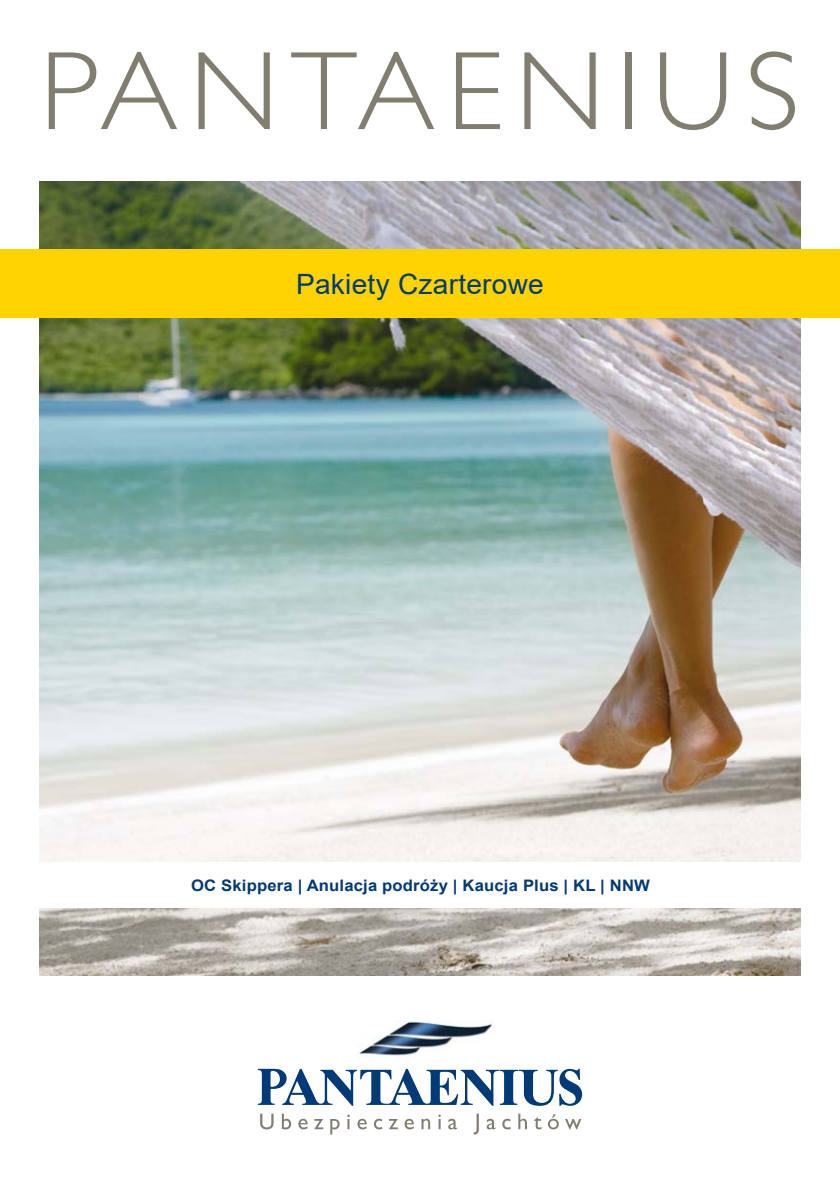
<style>
.page{position:relative;width:840px;height:1191px;background:#fff}
.page>*{position:absolute;margin:0;border:0;box-sizing:border-box;transform-origin:0 0}
.t1{font:300 112.4px "Gill Sans Std";letter-spacing:.105em;color:#817e71}
.t2{font:28px "Arial";letter-spacing:.01em;color:#003a77}
.t3{font:700 15.8px "Arial";letter-spacing:.01em;color:#003a77;scale:1.05 1}
</style>
<div class="page">
<img style="left:357px;top:1020px;width:135px;height:38px">
<svg style="left:260px;top:1113px;width:13px;height:16px"></svg>
<svg style="left:282px;top:1113px;width:9px;height:16px"></svg>
<svg style="left:298px;top:1118px;width:9px;height:11px"></svg>
<svg style="left:314px;top:1119px;width:9px;height:10px"></svg>
<svg style="left:330px;top:1119px;width:9px;height:15px"></svg>
<svg style="left:347px;top:1114px;width:2px;height:15px"></svg>
<svg style="left:357px;top:1118px;width:9px;height:11px"></svg>
<svg style="left:374px;top:1118px;width:8px;height:11px"></svg>
<svg style="left:389px;top:1119px;width:8px;height:10px"></svg>
<svg style="left:404px;top:1118px;width:9px;height:11px"></svg>
<svg style="left:421px;top:1118px;width:9px;height:11px"></svg>
<svg style="left:438px;top:1114px;width:2px;height:15px"></svg>
<svg style="left:448px;top:1118px;width:9px;height:11px"></svg>
<svg style="left:473px;top:1113px;width:5px;height:21px"></svg>
<svg style="left:486px;top:1118px;width:9px;height:11px"></svg>
<svg style="left:502px;top:1118px;width:8px;height:11px"></svg>
<svg style="left:518px;top:1113px;width:8px;height:16px"></svg>
<svg style="left:534px;top:1117px;width:7px;height:12px"></svg>
<svg style="left:547px;top:1114px;width:11px;height:15px"></svg>
<svg style="left:565px;top:1119px;width:16px;height:10px"></svg>
<svg style="left:258px;top:1068px;width:323px;height:37px"></svg>
<img style="left:40px;top:181px;width:759px;height:794px">
<div style="left:1px;top:862px;width:838px;height:45px;background:#fff"></div>
<div style="left:0;top:249px;width:839px;height:68px;background:#ffd300"></div>
<h1 class="t1" style="left:40px;top:28px;width:761px">PANTAENIUS</h1>
<h2 class="t2" style="left:296px;top:265px;width:249px">Pakiety Czarterowe</h2>
<p class="t3" style="left:191px;top:873px;width:438px">OC Skippera | Anulacja podróży | Kaucja Plus | KL | NNW</p>
</div>
